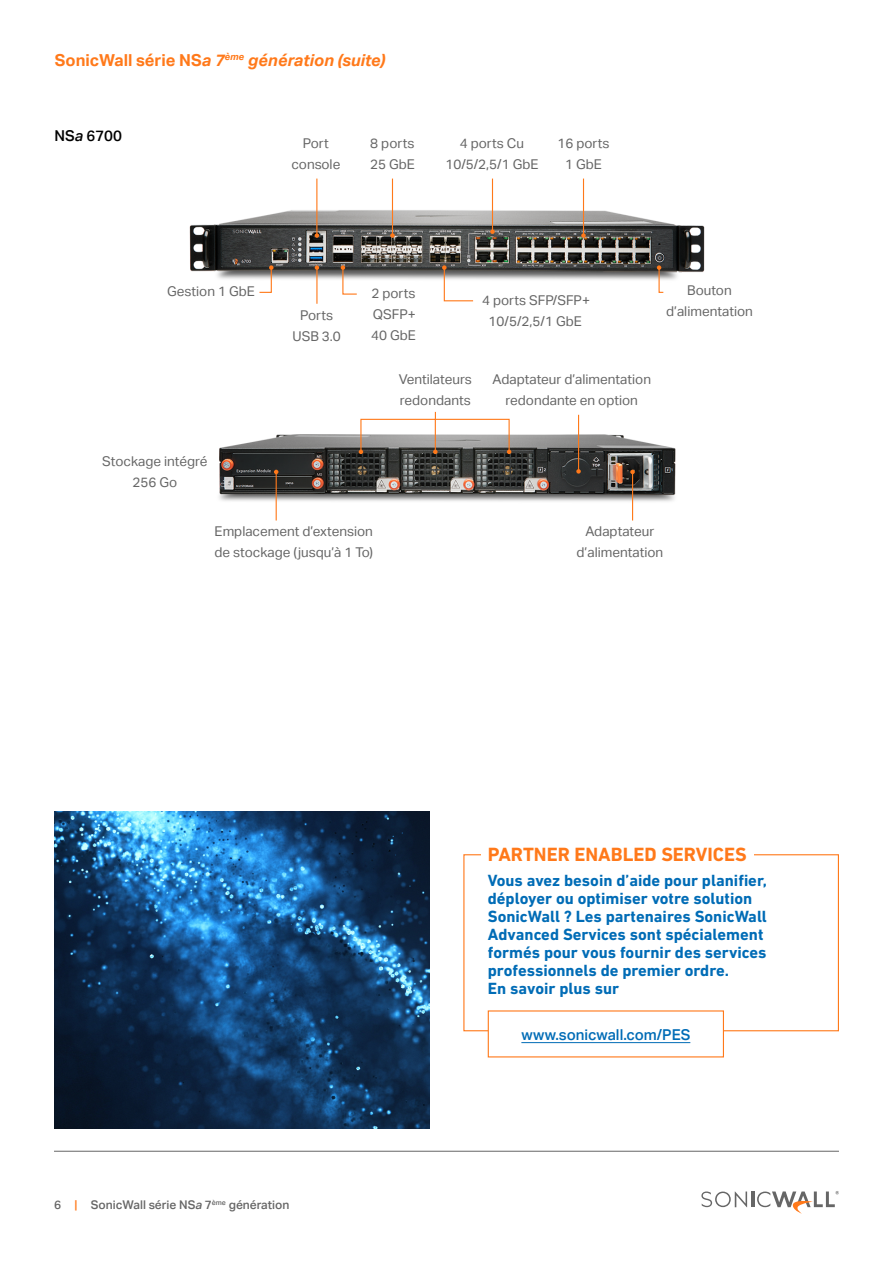
<style>
.page{position:relative;width:893px;height:1263px;background:#fff}
.page>*{position:absolute;margin:0;border:0;box-sizing:border-box;transform-origin:0 0}
.t1{font:700 19.5px "DIN Next LT Pro";color:#ff791a}
.t2{font:700 16.5px/18px "DIN Next LT Pro";color:#006cb6}
.t3{font:italic 700 16.5px "Aktiv Grotesk";color:#ff791a}
.t4{font:500 15px "Aktiv Grotesk";color:#006cb6}
.t5{font:500 15px "Aktiv Grotesk";color:#000}
.t6{font:13.5px/21px "Aktiv Grotesk";color:#666;text-align:center}
.t7{font:500 12px "Aktiv Grotesk";color:#666}
.s1{font-style:normal}
.s2{font-style:italic}
.s3{color:#ff791a}
</style>
<div class="page">
<hr style="left:751px;top:1191px;width:3px;height:16px;background:#666">
<svg style="left:701px;top:1191px;width:46px;height:16px"></svg>
<svg style="left:757px;top:1191px;width:82px;height:23px"></svg>
<hr style="left:54px;top:1151px;width:785px;height:1px;background:#666">
<img style="left:54px;top:812px;width:376px;height:317px">
<img style="left:189px;top:203px;width:516px;height:90px">
<img style="left:219px;top:425px;width:457px;height:87px">
<svg style="left:258px;top:265px;width:16px;height:28px"></svg>
<svg style="left:657px;top:265px;width:7px;height:28px"></svg>
<hr style="left:316px;top:179px;width:1px;height:57px;background:#ff791a">
<svg style="left:315px;top:233px;width:4px;height:5px"></svg>
<hr style="left:392px;top:179px;width:1px;height:57px;background:#ff791a">
<svg style="left:390px;top:233px;width:5px;height:5px"></svg>
<hr style="left:492px;top:179px;width:1px;height:53px;background:#ff791a">
<svg style="left:490px;top:229px;width:5px;height:5px"></svg>
<hr style="left:583px;top:179px;width:1px;height:57px;background:#ff791a">
<svg style="left:581px;top:233px;width:5px;height:5px"></svg>
<hr style="left:316px;top:268px;width:1px;height:36px;background:#ff791a">
<svg style="left:315px;top:265px;width:4px;height:5px"></svg>
<hr style="left:578px;top:415px;width:1px;height:56px;background:#ff791a">
<svg style="left:576px;top:469px;width:5px;height:5px"></svg>
<hr style="left:632px;top:472px;width:1px;height:48px;background:#ff791a">
<svg style="left:630px;top:470px;width:5px;height:4px"></svg>
<hr style="left:276px;top:472px;width:1px;height:48px;background:#ff791a">
<svg style="left:274px;top:470px;width:4px;height:4px"></svg>
<svg style="left:341px;top:265px;width:17px;height:30px"></svg>
<svg style="left:442px;top:265px;width:32px;height:37px"></svg>
<div style="left:360px;top:419px;width:76px;height:33px;border:1px solid #ff791a"></div>
<svg style="left:359px;top:450px;width:4px;height:4px"></svg>
<svg style="left:433px;top:412px;width:78px;height:42px"></svg>
<hr style="left:521px;top:1042px;width:169px;height:1px;background:#006cb6">
<p class="t3" style="left:55px;top:50px;width:332px"><span class="s1">SonicWall série NS</span>a 7<sup>ème</sup> génération (suite)</p>
<p class="t5" style="left:55px;top:128px;width:69px">NS<span class="s2">a</span> 6700</p>
<p class="t6" style="left:291px;top:133px;width:50px">Port console</p>
<p class="t6" style="left:370px;top:133px;width:46px;text-align:left">8 ports<br>25 GbE</p>
<p class="t6" style="left:445px;top:133px;width:95px">4 ports Cu<br>10/5/2,5/1 GbE</p>
<p class="t6" style="left:557px;top:133px;width:54px">16 ports<br>1 GbE</p>
<p class="t6" style="left:167px;top:280px;width:89px">Gestion 1 GbE</p>
<p class="t6" style="left:102px;top:450px;width:107px">Stockage intégré<br>256 Go</p>
<p class="t6" style="left:687px;top:280px;width:46px">Bouton</p>
<p class="t6" style="left:371px;top:283px;width:46px;text-align:justify">2 ports QSFP+ 40 GbE</p>
<p class="t6" style="left:482px;top:290px;width:110px">4 ports SFP/SFP+<br>10/5/2,5/1 GbE</p>
<p class="t6" style="left:300px;top:304px;width:35px">Ports</p>
<p class="t6" style="left:666px;top:301px;width:88px">d’alimentation</p>
<p class="t6" style="left:292px;top:325px;width:50px">USB 3.0</p>
<p class="t6" style="left:493px;top:369px;width:160px">Adaptateur d’alimentation redondante en option</p>
<p class="t6" style="left:399px;top:368px;width:74px;text-align:left">Ventilateurs redondants</p>
<p class="t6" style="left:214px;top:521px;width:160px;text-align:left">Emplacement d’extension de stockage (jusqu’à 1 To)</p>
<p class="t7" style="left:54px;top:1198px;width:237px">6 <span class="s3">|</span> SonicWall série NS<span class="s2">a</span> 7<sup>ème</sup> génération</p>
<p class="t6" style="left:577px;top:521px;width:88px">Adaptateur d’alimentation</p>
<h1 class="t1" style="left:488px;top:843px;width:260px">PARTNER ENABLED SERVICES</h1>
<p class="t2" style="left:488px;top:871px;width:281px">Vous avez besoin d’aide pour planifier, déployer ou optimiser votre solution SonicWall ? Les partenaires SonicWall Advanced Services sont spécialement formés pour vous fournir des services professionnels de premier ordre.<br>En savoir plus sur</p>
<p class="t4" style="left:521px;top:1026px;width:170px">www.sonicwall.com/PES</p>
</div>
